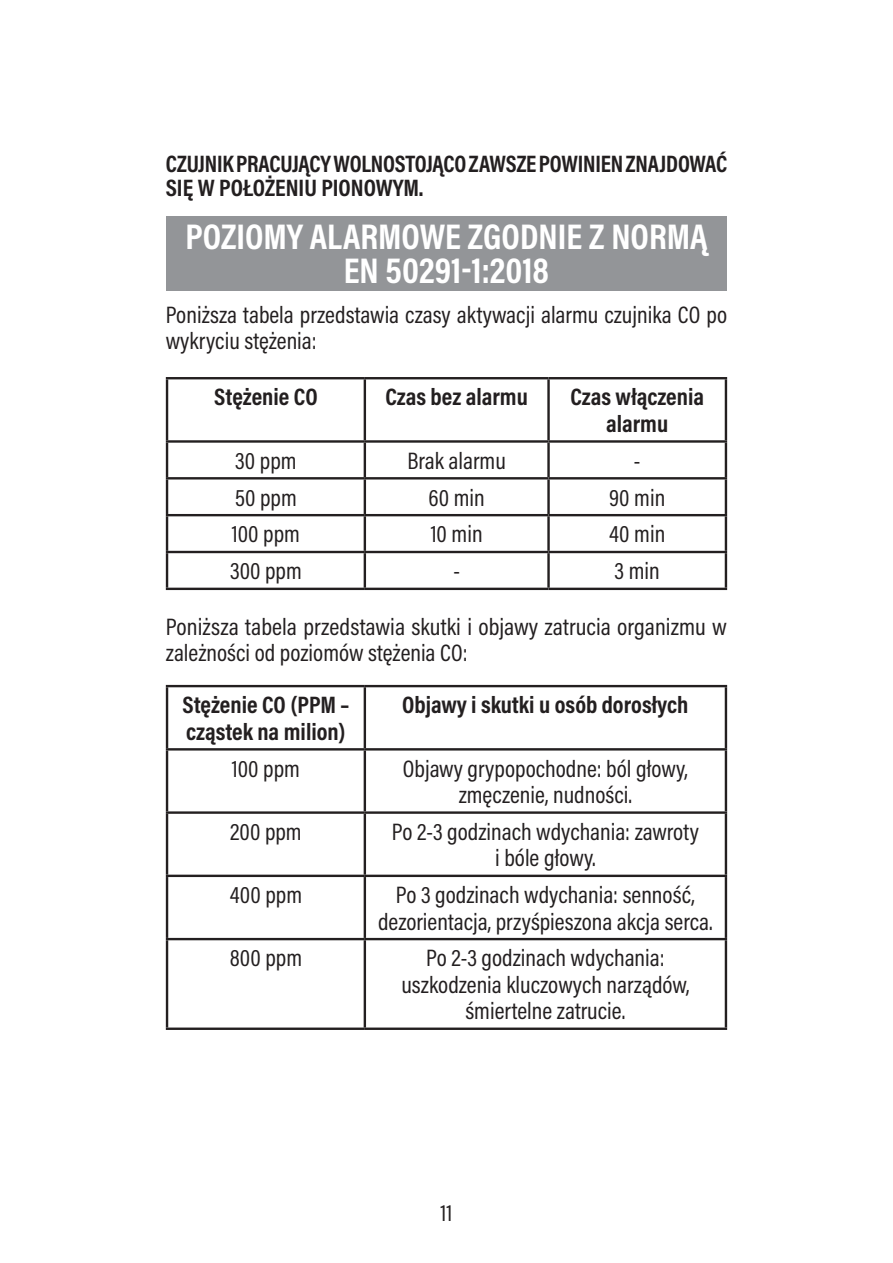
<style>
.page{position:relative;width:893px;height:1263px;background:#fff}
.page>*{position:absolute;margin:0;border:0;box-sizing:border-box;transform-origin:0 0}
.t1{font:700 36px/33.6px "Acumin Pro Cond";color:#fff;text-align:center}
.t2{font:24px/26.4px "Acumin Pro Cond";color:#231f20;text-align:center}
.t3{font:700 24px/26.4px "Acumin Pro Cond";color:#231f20}
.t4{font:23.7px "Acumin Pro Cond";color:#231f20}
</style>
<div class="page">
<div style="left:166px;top:216px;width:561px;height:75px;background:#939598"></div>
<hr style="left:166px;top:377px;width:199px;height:2px;background:#231f20">
<hr style="left:166px;top:379px;width:2px;height:61px;background:#231f20">
<hr style="left:365px;top:377px;width:184px;height:2px;background:#231f20">
<hr style="left:364px;top:379px;width:2px;height:61px;background:#231f20">
<hr style="left:549px;top:377px;width:178px;height:2px;background:#231f20">
<hr style="left:547px;top:379px;width:3px;height:61px;background:#231f20">
<hr style="left:725px;top:379px;width:2px;height:61px;background:#231f20">
<hr style="left:166px;top:440px;width:199px;height:3px;background:#231f20">
<hr style="left:166px;top:443px;width:2px;height:34px;background:#231f20">
<hr style="left:365px;top:440px;width:184px;height:3px;background:#231f20">
<hr style="left:364px;top:443px;width:2px;height:34px;background:#231f20">
<hr style="left:549px;top:440px;width:178px;height:3px;background:#231f20">
<hr style="left:547px;top:443px;width:3px;height:34px;background:#231f20">
<hr style="left:725px;top:443px;width:2px;height:34px;background:#231f20">
<hr style="left:166px;top:477px;width:199px;height:2px;background:#231f20">
<hr style="left:166px;top:479px;width:2px;height:35px;background:#231f20">
<hr style="left:365px;top:477px;width:184px;height:2px;background:#231f20">
<hr style="left:364px;top:479px;width:2px;height:35px;background:#231f20">
<hr style="left:549px;top:477px;width:178px;height:2px;background:#231f20">
<hr style="left:547px;top:479px;width:3px;height:35px;background:#231f20">
<hr style="left:725px;top:479px;width:2px;height:35px;background:#231f20">
<hr style="left:166px;top:514px;width:199px;height:2px;background:#231f20">
<hr style="left:166px;top:516px;width:2px;height:35px;background:#231f20">
<hr style="left:365px;top:514px;width:184px;height:2px;background:#231f20">
<hr style="left:364px;top:516px;width:2px;height:35px;background:#231f20">
<hr style="left:549px;top:514px;width:178px;height:2px;background:#231f20">
<hr style="left:547px;top:516px;width:3px;height:35px;background:#231f20">
<hr style="left:725px;top:516px;width:2px;height:35px;background:#231f20">
<hr style="left:166px;top:551px;width:199px;height:2px;background:#231f20">
<hr style="left:166px;top:553px;width:2px;height:35px;background:#231f20">
<hr style="left:365px;top:551px;width:184px;height:2px;background:#231f20">
<hr style="left:364px;top:553px;width:2px;height:35px;background:#231f20">
<hr style="left:549px;top:551px;width:178px;height:2px;background:#231f20">
<hr style="left:547px;top:553px;width:3px;height:35px;background:#231f20">
<hr style="left:725px;top:553px;width:2px;height:35px;background:#231f20">
<hr style="left:166px;top:588px;width:199px;height:2px;background:#231f20">
<hr style="left:365px;top:588px;width:184px;height:2px;background:#231f20">
<hr style="left:549px;top:588px;width:178px;height:2px;background:#231f20">
<hr style="left:166px;top:685px;width:199px;height:2px;background:#231f20">
<hr style="left:166px;top:687px;width:2px;height:61px;background:#231f20">
<hr style="left:365px;top:685px;width:362px;height:2px;background:#231f20">
<hr style="left:364px;top:687px;width:2px;height:61px;background:#231f20">
<hr style="left:725px;top:687px;width:2px;height:61px;background:#231f20">
<hr style="left:166px;top:748px;width:199px;height:2px;background:#231f20">
<hr style="left:166px;top:750px;width:2px;height:61px;background:#231f20">
<hr style="left:365px;top:748px;width:362px;height:2px;background:#231f20">
<hr style="left:364px;top:750px;width:2px;height:61px;background:#231f20">
<hr style="left:725px;top:750px;width:2px;height:61px;background:#231f20">
<hr style="left:166px;top:811px;width:199px;height:3px;background:#231f20">
<hr style="left:166px;top:814px;width:2px;height:61px;background:#231f20">
<hr style="left:365px;top:811px;width:362px;height:3px;background:#231f20">
<hr style="left:364px;top:814px;width:2px;height:61px;background:#231f20">
<hr style="left:725px;top:814px;width:2px;height:61px;background:#231f20">
<hr style="left:166px;top:875px;width:199px;height:2px;background:#231f20">
<hr style="left:166px;top:877px;width:2px;height:61px;background:#231f20">
<hr style="left:365px;top:875px;width:362px;height:2px;background:#231f20">
<hr style="left:364px;top:877px;width:2px;height:61px;background:#231f20">
<hr style="left:725px;top:877px;width:2px;height:61px;background:#231f20">
<hr style="left:166px;top:938px;width:199px;height:2px;background:#231f20">
<hr style="left:166px;top:940px;width:2px;height:87px;background:#231f20">
<hr style="left:365px;top:938px;width:362px;height:2px;background:#231f20">
<hr style="left:364px;top:940px;width:2px;height:87px;background:#231f20">
<hr style="left:725px;top:940px;width:2px;height:87px;background:#231f20">
<hr style="left:166px;top:1027px;width:199px;height:3px;background:#231f20">
<hr style="left:365px;top:1027px;width:362px;height:3px;background:#231f20">
<p class="t3" style="left:166px;top:151px;width:561px;line-height:24px">CZUJNIK PRACUJĄCY WOLNOSTOJĄCO ZAWSZE POWINIEN ZNAJDOWAĆ<br>SIĘ W POŁOŻENIU PIONOWYM.</p>
<h1 class="t1" style="left:185px;top:219px;width:524px">POZIOMY ALARMOWE ZGODNIE Z NORMĄ<br>EN 50291-1:2018</h1>
<p class="t2" style="left:166px;top:301px;width:563px;text-align:left">Poniższa tabela przedstawia czasy aktywacji alarmu czujnika CO po wykryciu stężenia:</p>
<p class="t3" style="left:214px;top:383px;width:105px">Stężenie CO</p>
<p class="t3" style="left:385px;top:383px;width:144px">Czas bez alarmu</p>
<p class="t3" style="left:570px;top:383px;width:135px;text-align:center">Czas włączenia alarmu</p>
<p class="t2" style="left:235px;top:447px;width:63px">30 ppm</p>
<p class="t2" style="left:407px;top:447px;width:100px">Brak alarmu</p>
<p class="t2" style="left:634px;top:447px;width:8px">-</p>
<p class="t2" style="left:235px;top:484px;width:63px">50 ppm</p>
<p class="t2" style="left:429px;top:484px;width:58px">60 min</p>
<p class="t2" style="left:609px;top:484px;width:58px">90 min</p>
<p class="t2" style="left:232px;top:520px;width:70px">100 ppm</p>
<p class="t2" style="left:431px;top:520px;width:53px">10 min</p>
<p class="t2" style="left:609px;top:520px;width:58px">40 min</p>
<p class="t2" style="left:230px;top:557px;width:73px">300 ppm</p>
<p class="t2" style="left:453px;top:557px;width:8px">-</p>
<p class="t2" style="left:615px;top:557px;width:47px">3 min</p>
<p class="t2" style="left:166px;top:613px;width:562px;text-align:left">Poniższa tabela przedstawia skutki i objawy zatrucia organizmu w zależności od poziomów stężenia CO:</p>
<p class="t3" style="left:182px;top:691px;width:168px">Stężenie CO (PPM – cząstek na milion)</p>
<p class="t3" style="left:402px;top:691px;width:288px">Objawy i skutki u osób dorosłych</p>
<p class="t2" style="left:232px;top:755px;width:70px">100 ppm</p>
<p class="t2" style="left:403px;top:755px;width:286px">Objawy grypopochodne: ból głowy, zmęczenie, nudności.</p>
<p class="t2" style="left:230px;top:818px;width:73px">200 ppm</p>
<p class="t2" style="left:392px;top:818px;width:308px">Po 2-3 godzinach wdychania: zawroty i bóle głowy.</p>
<p class="t2" style="left:230px;top:881px;width:74px">400 ppm</p>
<p class="t2" style="left:378px;top:881px;width:336px">Po 3 godzinach wdychania: senność, dezorientacja, przyśpieszona akcja serca.</p>
<p class="t2" style="left:230px;top:944px;width:74px">800 ppm</p>
<p class="t2" style="left:401px;top:944px;width:290px">Po 2-3 godzinach wdychania: uszkodzenia kluczowych narządów, śmiertelne zatrucie.</p>
<p class="t4" style="left:441px;top:1197px;width:13px">11</p>
</div>
